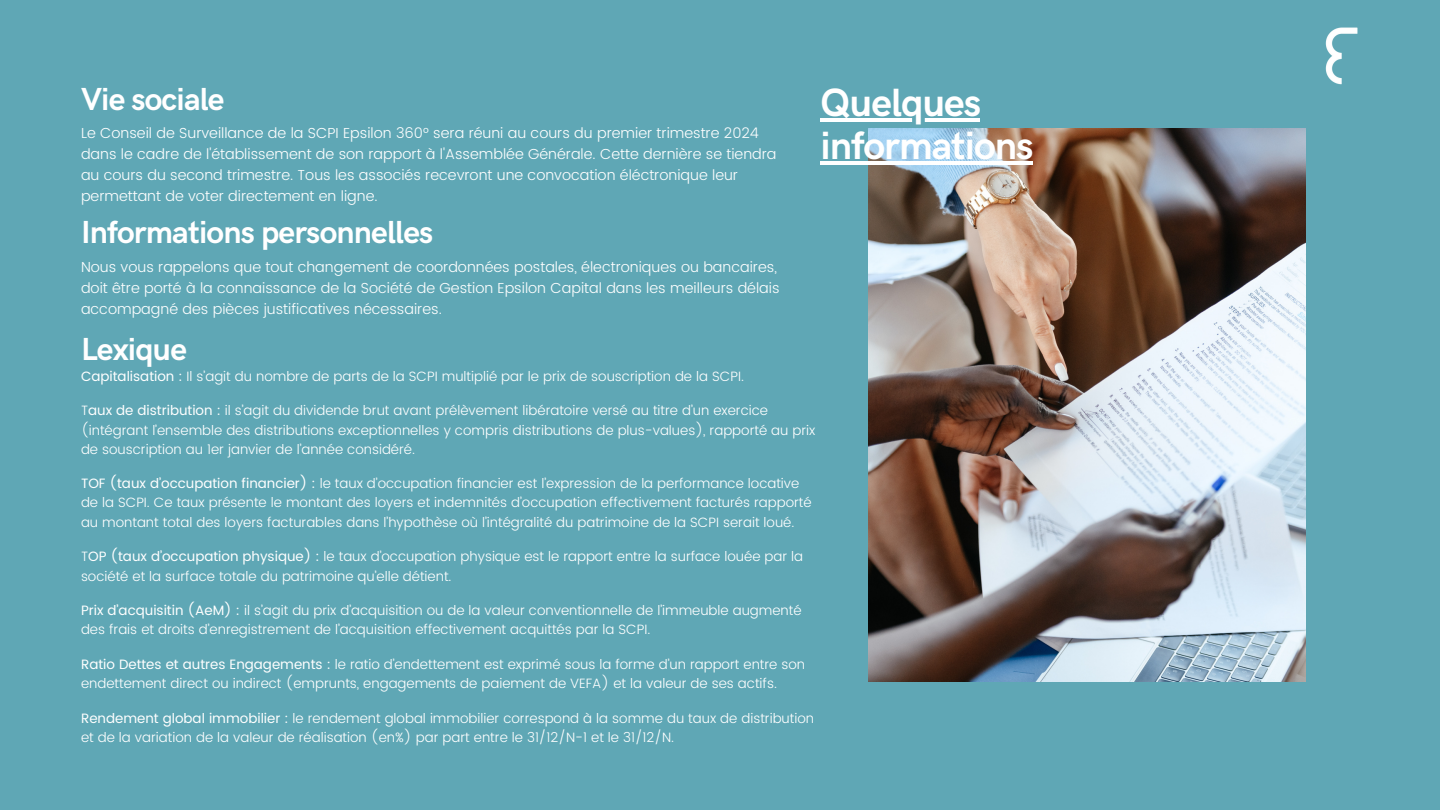
<style>
.page{position:relative;width:1440px;height:810px;background:#5fa7b5}
.page>*{position:absolute;margin:0;border:0;box-sizing:border-box;transform-origin:0 0}
.t1{font:700 39.5px/43.4px "HK Grotesk";letter-spacing:-.025em;color:#fff}
.t2{font:700 32px "HK Grotesk";letter-spacing:-.025em;color:#fff}
.t3{font:300 14.5px/21px "Poppins";color:#fff}
.t4{font:300 13.5px/19.5px "Poppins";color:#fff}
.s1{font-weight:400}
</style>
<div class="page">
<img style="left:869px;top:128px;width:436px;height:554px">
<hr style="left:820px;top:118px;width:160px;height:3px;background:#fff">
<hr style="left:820px;top:161px;width:213px;height:4px;background:#fff">
<img style="left:1325px;top:27px;width:33px;height:58px">
<h2 class="t2" style="left:81px;top:81px;width:145px">Vie sociale</h2>
<p class="t3" style="left:81px;top:122px;width:697px">Le Conseil de Surveillance de la SCPI Epsilon 360° sera réuni au cours du premier trimestre 2024 dans le cadre de l'établissement de son rapport à l'Assemblée Générale. Cette dernière se tiendra au cours du second trimestre. Tous les associés recevront une convocation éléctronique leur permettant de voter directement en ligne.</p>
<h2 class="t2" style="left:81px;top:214px;width:354px">Informations personnelles</h2>
<p class="t3" style="left:81px;top:256px;width:700px">Nous vous rappelons que tout changement de coordonnées postales, électroniques ou bancaires, doit être porté à la connaissance de la Société de Gestion Epsilon Capital dans les meilleurs délais accompagné des pièces justificatives nécessaires.</p>
<h2 class="t2" style="left:81px;top:331px;width:108px">Lexique</h2>
<h1 class="t1" style="left:820px;top:82px;width:215px">Quelques informations</h1>
<p class="t4" style="left:81px;top:366px;width:664px"><span class="s1">Capitalisation :</span> Il s’agit du nombre de parts de la SCPI multiplié par le prix de souscription de la SCPI.</p>
<p class="t4" style="left:81px;top:401px;width:736px">T<span class="s1">aux de distribution :</span> il s’agit du dividende brut avant prélèvement libératoire versé au titre d’un exercice (intégrant l’ensemble des distributions exceptionnelles y compris distributions de plus-values), rapporté au prix de souscription au 1er janvier de l’année considéré.</p>
<p class="t4" style="left:81px;top:473px;width:732px"><span class="s1">TOF (taux d’occupation financier) :</span> le taux d’occupation financier est l’expression de la performance locative de la SCPI. Ce taux présente le montant des loyers et indemnités d’occupation effectivement facturés rapporté au montant total des loyers facturables dans l’hypothèse où l’intégralité du patrimoine de la SCPI serait loué.</p>
<p class="t4" style="left:81px;top:547px;width:724px">T<span class="s1">OP (taux d’occupation physique) :</span> le taux d’occupation physique est le rapport entre la surface louée par la société et la surface totale du patrimoine qu’elle détient.</p>
<p class="t4" style="left:81px;top:600px;width:722px"><span class="s1">Prix d’acquisitin (AeM) :</span> il s’agit du prix d’acquisition ou de la valeur conventionnelle de l’immeuble augmenté des frais et droits d’enregistrement de l’acquisition effectivement acquittés par la SCPI.</p>
<p class="t4" style="left:81px;top:654px;width:726px"><span class="s1">Ratio Dettes et autres Engagements :</span> le ratio d’endettement est exprimé sous la forme d’un rapport entre son endettement direct ou indirect (emprunts, engagements de paiement de VEFA) et la valeur de ses actifs.</p>
<p class="t4" style="left:81px;top:708px;width:735px"><span class="s1">Rendement global immobilier :</span> le rendement global immobilier correspond à la somme du taux de distribution et de la variation de la valeur de réalisation (en%) par part entre le 31/12/N-1 et le 31/12/N.</p>
</div>
